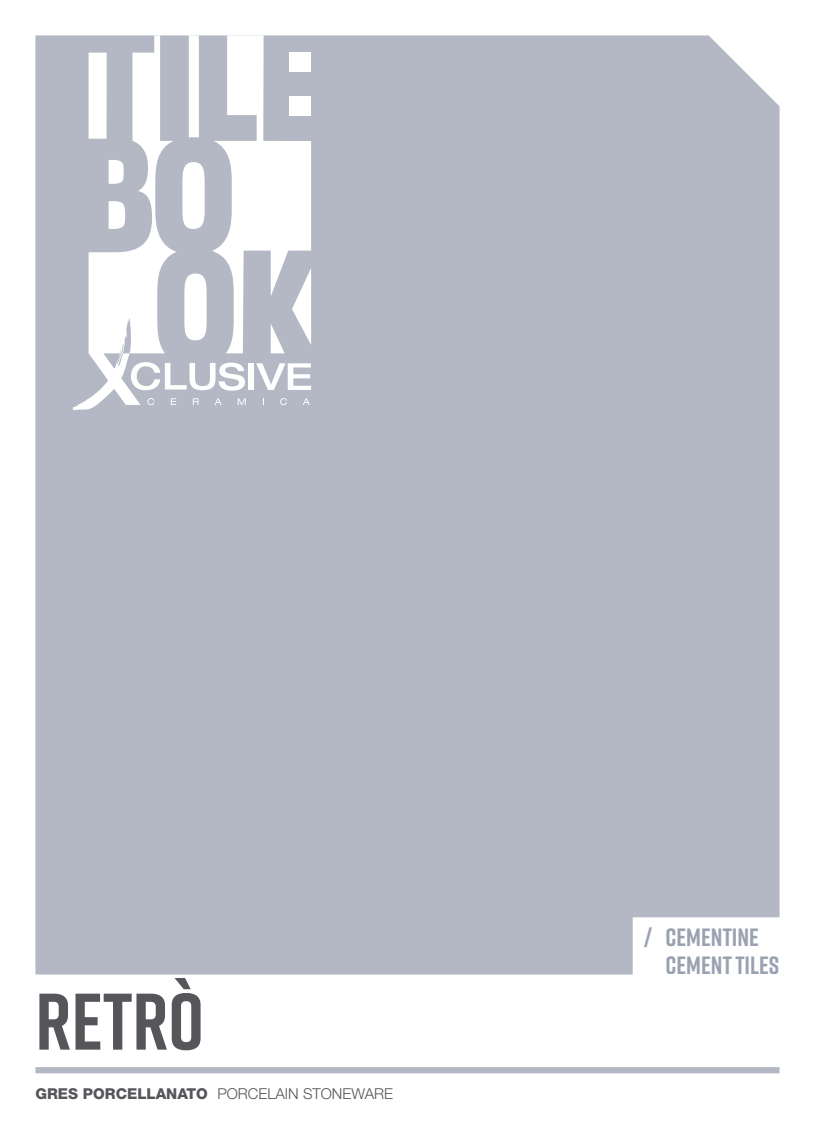
<style>
.page{position:relative;width:815px;height:1134px;background:#fff}
.page>*{position:absolute;margin:0;border:0;box-sizing:border-box;transform-origin:0 0}
.Nomi_serie_piccoli{font:700 80px "Rift";color:#55555a}
.t1{font:700 25px "Rift";color:#9aa2b1}
.Nomi_serie_piccoli-2{font:300 15px "Helvetica Neue LT Std";color:#55555a}
.s1{font-weight:800}
</style>
<div class="page">
<div style="left:35px;top:35px;width:745px;height:939px;background:#b3b8c4"></div>
<div style="left:35px;top:1067px;width:745px;height:6px;background:#b3b8c4"></div>
<svg style="left:256px;top:363px;width:55px;height:27px"></svg>
<div style="left:248px;top:363px;width:6px;height:27px;background:#fff"></div>
<svg style="left:177px;top:362px;width:68px;height:29px"></svg>
<svg style="left:72px;top:35px;width:105px;height:376px;fill:#b3b8c4"></svg>
<svg style="left:182px;top:35px;width:129px;height:318px"></svg>
<svg style="left:147px;top:398px;width:7px;height:7px"></svg>
<svg style="left:171px;top:398px;width:5px;height:7px"></svg>
<svg style="left:238px;top:398px;width:8px;height:7px"></svg>
<svg style="left:280px;top:398px;width:7px;height:7px"></svg>
<svg style="left:193px;top:398px;width:29px;height:7px"></svg>
<svg style="left:303px;top:398px;width:7px;height:7px"></svg>
<div style="left:633px;top:918px;width:147px;height:56px;background:#fff"></div>
<div style="left:633px;top:917px;width:147px;height:58px;border:1px solid #fff"></div>
<p class="Nomi_serie_piccoli" style="left:35px;top:964px;width:170px">RETRÒ</p>
<p class="Nomi_serie_piccoli-2" style="left:35px;top:1084px;width:359px"><span class="s1">GRES PORCELLANATO</span> PORCELAIN STONEWARE</p>
<p class="t1" style="left:644px;top:919px;width:116px">/ CEMENTINE</p>
<p class="t1" style="left:665px;top:947px;width:115px">CEMENT TILES</p>
</div>
